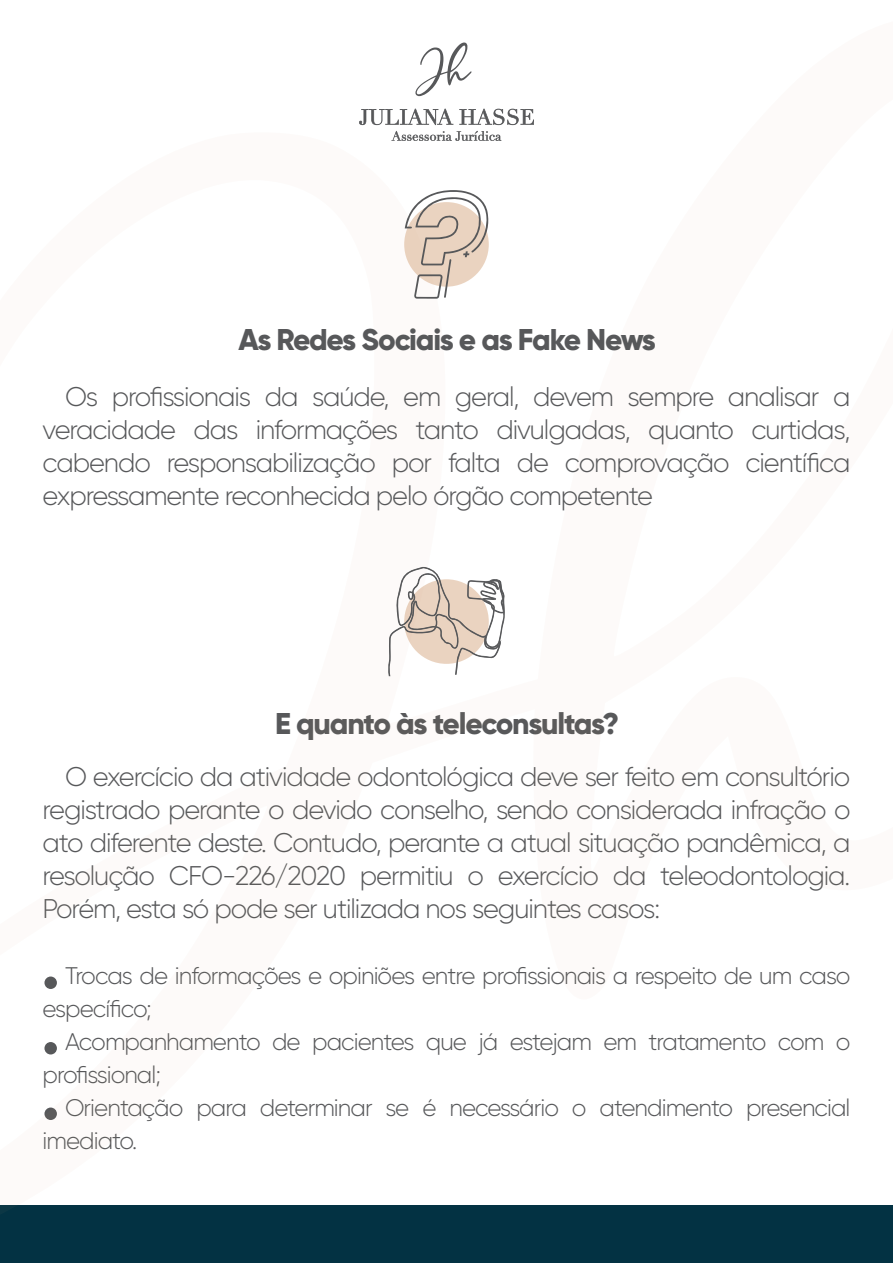
<style>
.page{position:relative;width:893px;height:1263px;background:#fff}
.page>*{position:absolute;margin:0;border:0;box-sizing:border-box;transform-origin:0 0}
.t1{font:800 30px "Gilroy";letter-spacing:-.04em;color:#57585a}
.t2{font:300 27px/33px "Gilroy";letter-spacing:-.04em;color:#57585a;text-align:justify}
.t3{font:300 24px/33px "Gilroy";letter-spacing:-.04em;color:#57585a}
</style>
<div class="page">
<div style="left:0;top:1205px;width:893px;height:58px;background:#033243"></div>
<svg style="left:405px;top:190px;width:84px;height:109px"></svg>
<svg style="left:359px;top:109px;width:94px;height:16px"></svg>
<svg style="left:459px;top:109px;width:75px;height:16px"></svg>
<svg style="left:391px;top:131px;width:111px;height:10px"></svg>
<svg style="left:415px;top:43px;width:57px;height:53px"></svg>
<svg style="left:388px;top:567px;width:117px;height:109px"></svg>
<p class="t1" style="left:238px;top:320px;width:419px">As Redes Sociais e as Fake News</p>
<p class="t2" style="left:43px;top:380px;width:809px;text-indent:22px">Os profissionais da saúde, em geral, devem sempre analisar a veracidade das informações tanto divulgadas, quanto curtidas, cabendo responsabilização por falta de comprovação científica expressamente reconhecida pelo órgão competente</p>
<p class="t1" style="left:275px;top:705px;width:346px">E quanto às teleconsultas?</p>
<p class="t2" style="left:43px;top:760px;width:809px;text-indent:22px">O exercício da atividade odontológica deve ser feito em consultório registrado perante o devido conselho, sendo considerada infração o ato diferente deste. Contudo, perante a atual situação pandêmica, a resolução CFO-226/2020 permitiu o exercício da teleodontologia.<br>Porém, esta só pode ser utilizada nos seguintes casos:</p>
<p class="t3" style="left:43px;top:959px;width:809px;text-indent:22px">Trocas de informações e opiniões entre profissionais a respeito de um caso específico;</p>
<p class="t3" style="left:43px;top:1025px;width:809px;text-indent:22px">Acompanhamento de pacientes que já estejam em tratamento com o profissional;</p>
<p class="t3" style="left:43px;top:1091px;width:809px;text-indent:22px">Orientação para determinar se é necessário o atendimento presencial imediato.</p>
</div>
